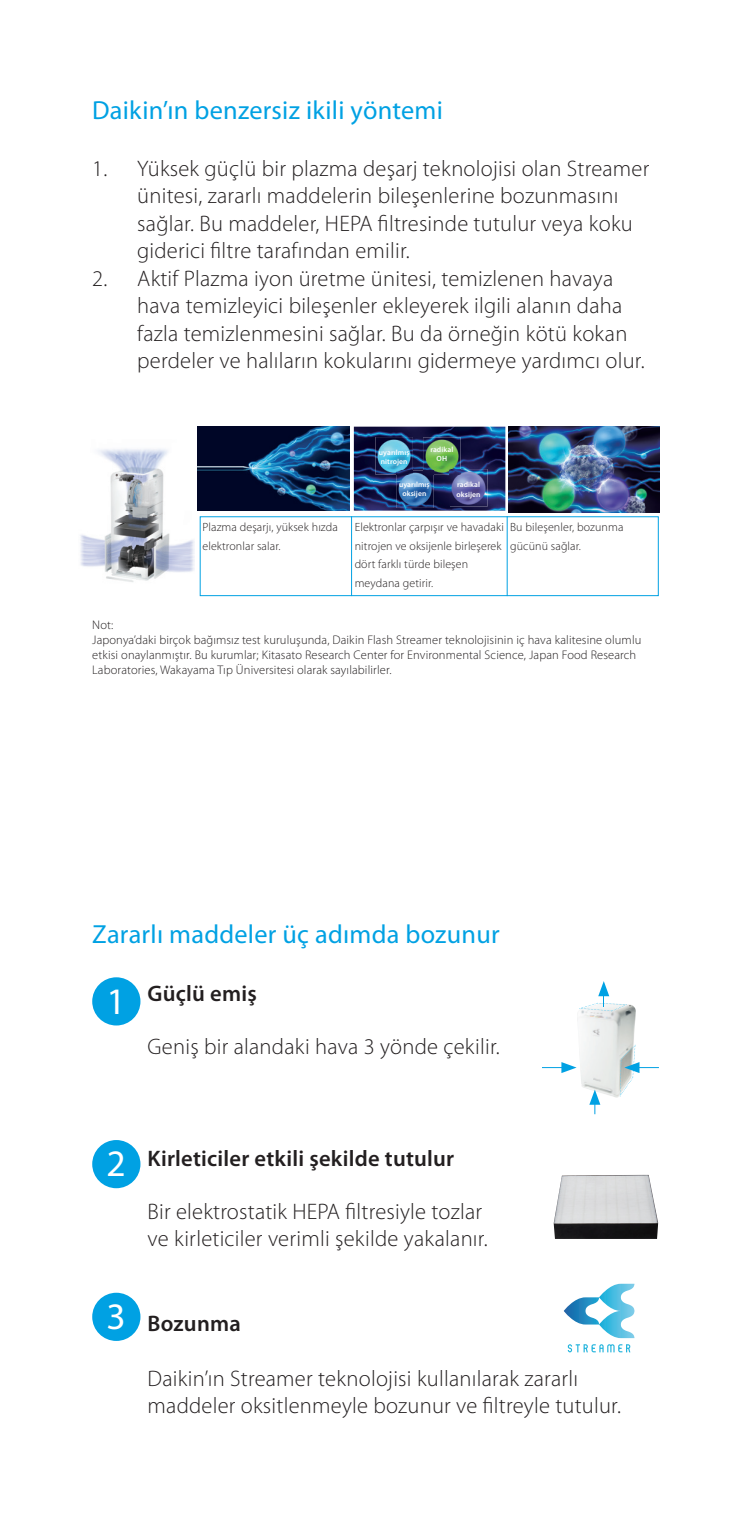
<style>
.page{position:relative;width:752px;height:1531px;background:#fff}
.page>*{position:absolute;margin:0;border:0;box-sizing:border-box;transform-origin:0 0}
.t1{font:37.5px "Myriad Pro";color:#fff}
.t2{font:26.25px "Myriad Pro";letter-spacing:.01em;color:#00a1e3}
.t3{font:300 22.5px/27.5px "Myriad Pro";letter-spacing:.01em;color:#231f20}
.t4{font:600 22.5px "Myriad Pro";letter-spacing:.01em;color:#231f20}
.t5{font:300 12.5px/15px "Myriad Pro";letter-spacing:.01em;color:#231f20}
.t6{font:300 12px/18.8px "Myriad Pro";letter-spacing:.01em;color:#231f20}
.t7{font:600 7.5px/9px "Myriad Pro";letter-spacing:.01em;color:#fff}
</style>
<div class="page">
<img style="left:553px;top:1175px;width:104px;height:64px">
<svg style="left:563px;top:1284px;width:71px;height:54px"></svg>
<svg style="left:567px;top:1344px;width:63px;height:8px"></svg>
<svg style="left:542px;top:1062px;width:34px;height:11px"></svg>
<img style="left:576px;top:1004px;width:59px;height:93px">
<svg style="left:579px;top:981px;width:47px;height:30px"></svg>
<svg style="left:589px;top:1089px;width:11px;height:25px"></svg>
<svg style="left:619px;top:1045px;width:39px;height:51px"></svg>
<div style="left:92px;top:977px;width:48px;height:48px;background:#00a1e3;border-radius:50%"></div>
<div style="left:92px;top:1140px;width:48px;height:48px;background:#00a1e3;border-radius:50%"></div>
<div style="left:92px;top:1292px;width:48px;height:49px;background:#00a1e3;border-radius:50%"></div>
<img style="left:198px;top:427px;width:151px;height:84px">
<img style="left:508px;top:427px;width:151px;height:85px">
<svg style="left:199px;top:516px;width:459px;height:80px"></svg>
<img style="left:353px;top:427px;width:152px;height:84px">
<img style="left:450px;top:469px;width:37px;height:37px">
<img style="left:396px;top:470px;width:37px;height:38px">
<img style="left:423px;top:437px;width:37px;height:38px">
<svg style="left:450px;top:469px;width:10px;height:6px"></svg>
<svg style="left:423px;top:470px;width:10px;height:5px"></svg>
<img style="left:375px;top:437px;width:37px;height:37px">
<img style="left:396px;top:470px;width:16px;height:4px">
<img style="left:80px;top:448px;width:114px;height:134px">
<hr style="left:351px;top:516px;width:1px;height:80px;background:#00a1e3">
<hr style="left:506px;top:516px;width:1px;height:80px;background:#00a1e3">
<p class="t2" style="left:92px;top:94px;width:352px">Daikin’ın benzersiz ikili yöntemi</p>
<p class="t3" style="left:137px;top:154px;width:513px;text-indent:-45px">1. Yüksek güçlü bir plazma deşarj teknolojisi olan Streamer ünitesi, zararlı maddelerin bileşenlerine bozunmasını sağlar. Bu maddeler, HEPA filtresinde tutulur veya koku giderici filtre tarafından emilir.</p>
<p class="t3" style="left:137px;top:264px;width:508px;text-indent:-45px">2. Aktif Plazma iyon üretme ünitesi, temizlenen havaya hava temizleyici bileşenler ekleyerek ilgili alanın daha fazla temizlenmesini sağlar. Bu da örneğin kötü kokan perdeler ve halıların kokularını gidermeye yardımcı olur.</p>
<p class="t7" style="left:430px;top:445px;width:25px;text-align:center">radikal<br>OH</p>
<p class="t7" style="left:378px;top:447px;width:32px">uyarılmış nitrojen</p>
<p class="t7" style="left:399px;top:480px;width:32px;text-align:center">uyarılmış oksijen</p>
<p class="t7" style="left:456px;top:480px;width:25px">radikal oksijen</p>
<p class="t6" style="left:202px;top:517px;width:137px">Plazma deşarjı, yüksek hızda elektronlar salar.</p>
<p class="t6" style="left:354px;top:517px;width:151px">Elektronlar çarpışır ve havadaki nitrojen ve oksijenle birleşerek dört farklı türde bileşen meydana getirir.</p>
<p class="t6" style="left:510px;top:517px;width:115px">Bu bileşenler, bozunma gücünü sağlar.</p>
<p class="t5" style="left:92px;top:617px;width:550px">Not:<br>Japonya’daki birçok bağımsız test kuruluşunda, Daikin Flash Streamer teknolojisinin iç hava kalitesine olumlu etkisi onaylanmıştır. Bu kurumlar; Kitasato Research Center for Environmental Science, Japan Food Research Laboratories, Wakayama Tıp Üniversitesi olarak sayılabilirler.</p>
<p class="t2" style="left:92px;top:918px;width:409px">Zararlı maddeler üç adımda bozunur</p>
<p class="t4" style="left:147px;top:979px;width:111px">Güçlü emiş</p>
<h1 class="t1" style="left:106px;top:978px;width:21px">1</h1>
<p class="t3" style="left:147px;top:1032px;width:353px">Geniş bir alandaki hava 3 yönde çekilir.</p>
<h1 class="t1" style="left:106px;top:1141px;width:21px">2</h1>
<h1 class="t1" style="left:106px;top:1293px;width:21px">3</h1>
<p class="t4" style="left:147px;top:1144px;width:308px">Kirleticiler etkili şekilde tutulur</p>
<p class="t3" style="left:147px;top:1197px;width:341px">Bir elektrostatik HEPA filtresiyle tozlar ve kirleticiler verimli şekilde yakalanır.</p>
<p class="t4" style="left:147px;top:1308px;width:95px">Bozunma</p>
<p class="t3" style="left:147px;top:1364px;width:475px">Daikin’ın Streamer teknolojisi kullanılarak zararlı maddeler oksitlenmeyle bozunur ve filtreyle tutulur.</p>
</div>
